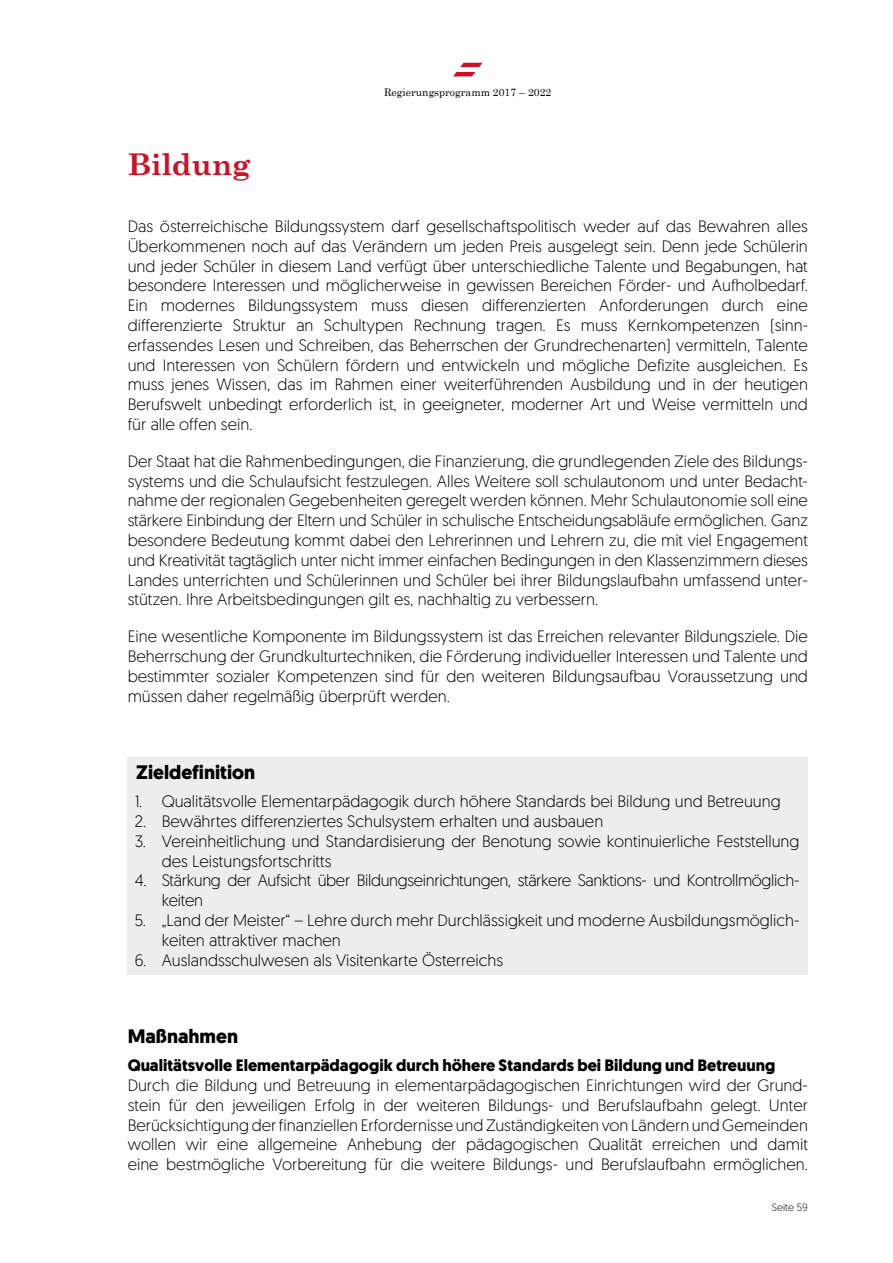
<style>
.page{position:relative;width:893px;height:1263px;background:#fff}
.page>*{position:absolute;margin:0;border:0;box-sizing:border-box;transform-origin:0 0}
.t1{font:700 30px "Century Schoolbook";letter-spacing:-.01em;color:#cf1127}
.t2{font:700 19.5px "Geomanist";color:#000}
.t3{font:300 16.5px/19.8px "Geomanist";color:#000;text-align:justify}
.t4{font:300 16.5px/19.8px "Geomanist";letter-spacing:-.02em;color:#000}
.t5{font:700 16.5px "Geomanist";color:#000}
.t6{font:10.5px "Century Schoolbook";color:#000}
.t7{font:300 10.5px "Geomanist";color:#000}
</style>
<div class="page">
<svg style="left:453px;top:63px;width:29px;height:13px"></svg>
<div style="left:128px;top:757px;width:680px;height:217px;background:#ededed"></div>
<p class="t6" style="left:384px;top:83px;width:169px">Regierungsprogramm 2017 – 2022</p>
<h1 class="t1" style="left:128px;top:141px;width:124px">Bildung</h1>
<p class="t3" style="left:128px;top:216px;width:682px">Das österreichische Bildungssystem darf gesellschaftspolitisch weder auf das Bewahren alles Überkommenen noch auf das Verändern um jeden Preis ausgelegt sein. Denn jede Schülerin und jeder Schüler in diesem Land verfügt über unterschiedliche Talente und Begabungen, hat besondere Interessen und möglicherweise in gewissen Bereichen Förder- und Aufholbedarf.<br>Ein modernes Bildungssystem muss diesen differenzierten Anforderungen durch eine differenzierte Struktur an Schultypen Rechnung tragen. Es muss Kernkompetenzen (sinn&shy;erfassendes Lesen und Schreiben, das Beherrschen der Grundrechenarten) vermitteln, Talente und Interessen von Schülern fördern und entwickeln und mögliche Defizite ausgleichen. Es muss jenes Wissen, das im Rahmen einer weiterführenden Ausbildung und in der heutigen Berufswelt unbedingt erforderlich ist, in geeigneter, moderner Art und Weise vermitteln und für alle offen sein.</p>
<p class="t3" style="left:128px;top:450px;width:682px">Der Staat hat die Rahmenbedingungen, die Finanzierung, die grundlegenden Ziele des Bildungs&shy;systems und die Schulaufsicht festzulegen. Alles Weitere soll schulautonom und unter Bedacht&shy;nahme der regionalen Gegebenheiten geregelt werden können. Mehr Schulautonomie soll eine stärkere Einbindung der Eltern und Schüler in schulische Entscheidungsabläufe ermöglichen. Ganz besondere Bedeutung kommt dabei den Lehrerinnen und Lehrern zu, die mit viel Engagement und Kreativität tagtäglich unter nicht immer einfachen Bedingungen in den Klassenzimmern dieses Landes unterrichten und Schülerinnen und Schüler bei ihrer Bildungslaufbahn umfassend unter&shy;stützen. Ihre Arbeitsbedingungen gilt es, nachhaltig zu verbessern.</p>
<p class="t3" style="left:128px;top:626px;width:682px">Eine wesentliche Komponente im Bildungssystem ist das Erreichen relevanter Bildungsziele. Die Beherrschung der Grundkulturtechniken, die Förderung individueller Interessen und Talente und bestimmter sozialer Kompetenzen sind für den weiteren Bildungsaufbau Voraussetzung und müssen daher regelmäßig überprüft werden.</p>
<p class="t2" style="left:136px;top:759px;width:121px">Zieldefinition</p>
<p class="t3" style="left:135px;top:791px;width:647px">1. Qualitätsvolle Elementarpädagogik durch höhere Standards bei Bildung und Betreuung</p>
<p class="t3" style="left:135px;top:811px;width:470px">2. Bewährtes differenziertes Schulsystem erhalten und ausbauen</p>
<p class="t3" style="left:162px;top:830px;width:639px;text-indent:-27px">3. Vereinheitlichung und Standardisierung der Benotung sowie kontinuierliche Feststellung des Leistungsfortschritts</p>
<p class="t4" style="left:162px;top:870px;width:639px;text-indent:-27px">4. Stärkung der Aufsicht über Bildungseinrichtungen, stärkere Sanktions- und Kontrollmöglich&shy;keiten</p>
<p class="t3" style="left:162px;top:910px;width:639px;text-indent:-27px">5. „Land der Meister“ – Lehre durch mehr Durchlässigkeit und moderne Ausbildungsmöglich&shy;keiten attraktiver machen</p>
<p class="t3" style="left:135px;top:949px;width:370px">6. Auslandsschulwesen als Visitenkarte Österreichs</p>
<p class="t2" style="left:128px;top:1023px;width:112px">Maßnahmen</p>
<p class="t5" style="left:128px;top:1054px;width:649px">Qualitätsvolle Elementarpädagogik durch höhere Standards bei Bildung und Betreuung</p>
<p class="t3" style="left:128px;top:1074px;width:682px">Durch die Bildung und Betreuung in elementarpädagogischen Einrichtungen wird der Grund&shy;stein für den jeweiligen Erfolg in der weiteren Bildungs- und Berufslaufbahn gelegt. Unter Berücksichtigung der finanziellen Erfordernisse und Zuständigkeiten von Ländern und Gemeinden wollen wir eine allgemeine Anhebung der pädagogischen Qualität erreichen und damit eine bestmögliche Vorbereitung für die weitere Bildungs- und Berufslaufbahn ermöglichen.</p>
<p class="t7" style="left:772px;top:1200px;width:38px">Seite 59</p>
</div>
